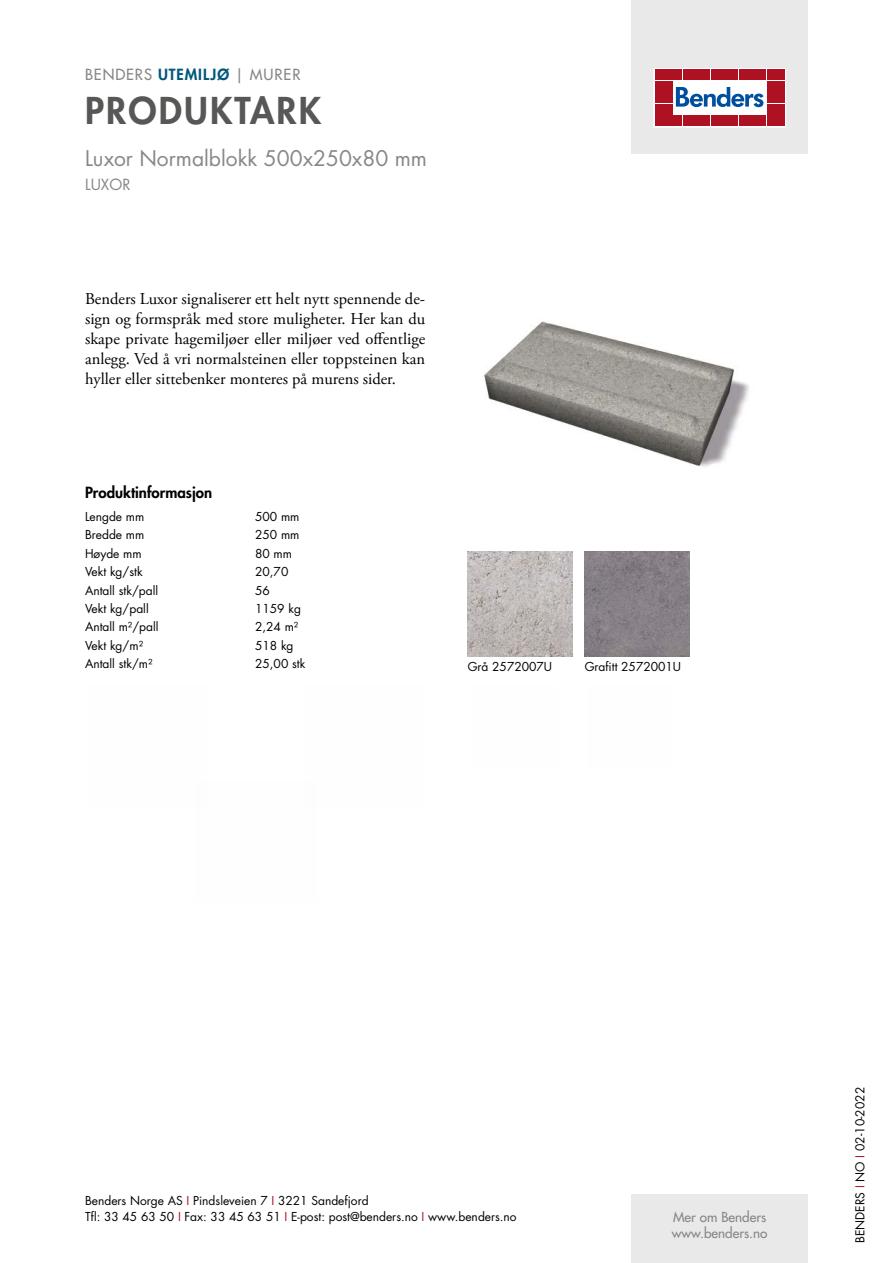
<style>
.page{position:relative;width:893px;height:1263px;background:#fff}
.page>*{position:absolute;margin:0;border:0;box-sizing:border-box;transform-origin:0 0}
.t1{font:800 36px "Futura Std";letter-spacing:.06em;color:#575756}
.t2{font:21px "Futura Std";color:#878787}
.t3{font:16.5px/19.8px "Adobe Garamond Pro";color:#000;text-align:justify}
.t4{font:500 15px "Futura Std";letter-spacing:.06em;color:#878787}
.t5{font:800 15px "Futura Std";color:#000}
.t6{font:15px "Futura Std";color:#878787}
.t7{font:500 13.5px/16.2px "Futura Std";color:#878787}
.t8{font:12px/16.5px "Futura Std";color:#000}
.s1{font-weight:800;color:#00577c}
.s2{color:#ae1122}
</style>
<div class="page">
<div style="left:631px;top:0;width:177px;height:153px;background:#e9e9e9"></div>
<div style="left:631px;top:1195px;width:177px;height:68px;background:#e9e9e9"></div>
<svg style="left:656px;top:70px;width:128px;height:55px;background:#ebc5ca"></svg>
<div style="left:654px;top:68px;width:132px;height:59px;border:1px solid #fff"></div>
<div style="left:655px;top:70px;width:8px;height:10px;background:#ae1122"></div>
<div style="left:664px;top:70px;width:8px;height:10px;background:#ae1122"></div>
<div style="left:655px;top:81px;width:8px;height:10px;background:#ae1122"></div>
<div style="left:664px;top:81px;width:8px;height:10px;background:#ae1122"></div>
<div style="left:655px;top:93px;width:8px;height:10px;background:#ae1122"></div>
<div style="left:664px;top:93px;width:8px;height:10px;background:#ae1122"></div>
<div style="left:655px;top:104px;width:8px;height:11px;background:#ae1122"></div>
<div style="left:664px;top:104px;width:8px;height:11px;background:#ae1122"></div>
<div style="left:655px;top:116px;width:8px;height:10px;background:#ae1122"></div>
<div style="left:664px;top:116px;width:8px;height:10px;background:#ae1122"></div>
<div style="left:674px;top:70px;width:8px;height:10px;background:#ae1122"></div>
<div style="left:683px;top:70px;width:8px;height:10px;background:#ae1122"></div>
<div style="left:692px;top:70px;width:8px;height:10px;background:#ae1122"></div>
<div style="left:702px;top:70px;width:8px;height:10px;background:#ae1122"></div>
<div style="left:711px;top:70px;width:8px;height:10px;background:#ae1122"></div>
<div style="left:720px;top:70px;width:8px;height:10px;background:#ae1122"></div>
<div style="left:730px;top:70px;width:8px;height:10px;background:#ae1122"></div>
<div style="left:739px;top:70px;width:8px;height:10px;background:#ae1122"></div>
<div style="left:748px;top:70px;width:8px;height:10px;background:#ae1122"></div>
<div style="left:758px;top:70px;width:8px;height:10px;background:#ae1122"></div>
<div style="left:674px;top:116px;width:8px;height:10px;background:#ae1122"></div>
<div style="left:683px;top:116px;width:8px;height:10px;background:#ae1122"></div>
<div style="left:692px;top:116px;width:8px;height:10px;background:#ae1122"></div>
<div style="left:702px;top:116px;width:8px;height:10px;background:#ae1122"></div>
<div style="left:711px;top:116px;width:8px;height:10px;background:#ae1122"></div>
<div style="left:720px;top:116px;width:8px;height:10px;background:#ae1122"></div>
<div style="left:730px;top:116px;width:8px;height:10px;background:#ae1122"></div>
<div style="left:739px;top:116px;width:8px;height:10px;background:#ae1122"></div>
<div style="left:748px;top:116px;width:8px;height:10px;background:#ae1122"></div>
<div style="left:758px;top:116px;width:8px;height:10px;background:#ae1122"></div>
<div style="left:767px;top:70px;width:8px;height:10px;background:#ae1122"></div>
<div style="left:776px;top:70px;width:8px;height:10px;background:#ae1122"></div>
<div style="left:767px;top:81px;width:8px;height:10px;background:#ae1122"></div>
<div style="left:776px;top:81px;width:8px;height:10px;background:#ae1122"></div>
<div style="left:767px;top:93px;width:8px;height:10px;background:#ae1122"></div>
<div style="left:776px;top:93px;width:8px;height:10px;background:#ae1122"></div>
<div style="left:767px;top:104px;width:8px;height:11px;background:#ae1122"></div>
<div style="left:776px;top:104px;width:8px;height:11px;background:#ae1122"></div>
<div style="left:767px;top:116px;width:8px;height:10px;background:#ae1122"></div>
<div style="left:776px;top:116px;width:8px;height:10px;background:#ae1122"></div>
<svg style="left:676px;top:87px;width:87px;height:20px;background:#89add2"></svg>
<img style="left:484px;top:321px;width:266px;height:146px">
<img style="left:468px;top:552px;width:105px;height:105px">
<img style="left:585px;top:552px;width:105px;height:105px">
<p class="t4" style="left:85px;top:65px;width:217px">BENDERS <span class="s1">UTEMILJØ</span> | MURER</p>
<h1 class="t1" style="left:85px;top:87px;width:238px">PRODUKTARK</h1>
<h2 class="t2" style="left:85px;top:144px;width:343px">Luxor Normalblokk 500x250x80 mm</h2>
<p class="t6" style="left:85px;top:175px;width:47px">LUXOR</p>
<p class="t3" style="left:85px;top:290px;width:342px">Benders Luxor signaliserer ett helt nytt spennende de&shy;sign og formspråk med store muligheter. Her kan du skape private hagemiljøer eller miljøer ved offentlige anlegg. Ved å vri normalsteinen eller toppsteinen kan hyller eller sittebenker monteres på murens sider.</p>
<p class="t5" style="left:85px;top:483px;width:129px">Produktinformasjon</p>
<p class="t8" style="left:85px;top:508px;width:61px">Lengde mm</p>
<p class="t8" style="left:255px;top:508px;width:46px">500 mm</p>
<p class="t8" style="left:85px;top:527px;width:61px">Bredde mm</p>
<p class="t8" style="left:255px;top:527px;width:46px">250 mm</p>
<p class="t8" style="left:85px;top:545px;width:58px">Høyde mm</p>
<p class="t8" style="left:255px;top:545px;width:38px">80 mm</p>
<p class="t8" style="left:85px;top:563px;width:59px">Vekt kg/stk</p>
<p class="t8" style="left:255px;top:563px;width:35px">20,70</p>
<p class="t8" style="left:85px;top:582px;width:75px">Antall stk/pall</p>
<p class="t8" style="left:255px;top:582px;width:16px">56</p>
<p class="t8" style="left:85px;top:600px;width:65px">Vekt kg/pall</p>
<p class="t8" style="left:255px;top:600px;width:47px">1159 kg</p>
<p class="t8" style="left:85px;top:619px;width:75px">Antall m²/pall</p>
<p class="t8" style="left:255px;top:619px;width:45px">2,24 m²</p>
<p class="t8" style="left:85px;top:637px;width:60px">Vekt kg/m²</p>
<p class="t8" style="left:255px;top:637px;width:40px">518 kg</p>
<p class="t8" style="left:85px;top:656px;width:69px">Antall stk/m²</p>
<p class="t8" style="left:255px;top:656px;width:52px">25,00 stk</p>
<p class="t8" style="left:468px;top:659px;width:86px">Grå 2572007U</p>
<p class="t8" style="left:585px;top:659px;width:98px">Grafitt 2572001U</p>
<p class="t8" style="left:85px;top:1192px;width:433px">Benders Norge AS <span class="s2">I</span> Pindsleveien 7 <span class="s2">I</span> 3221 Sandefjord<br>Tfl: 33 45 63 50 <span class="s2">I</span> Fax: 33 45 63 51 <span class="s2">I</span> E-post: post@benders.no <span class="s2">I</span> www.benders.no</p>
<p class="t7" style="left:672px;top:1209px;width:97px">Mer om Benders www.benders.no</p>
<p class="t8" style="left:852px;top:1243px;width:157px;rotate:-90deg">BENDERS <span class="s2">I</span> NO <span class="s2">I</span> 02-10-2022</p>
</div>
